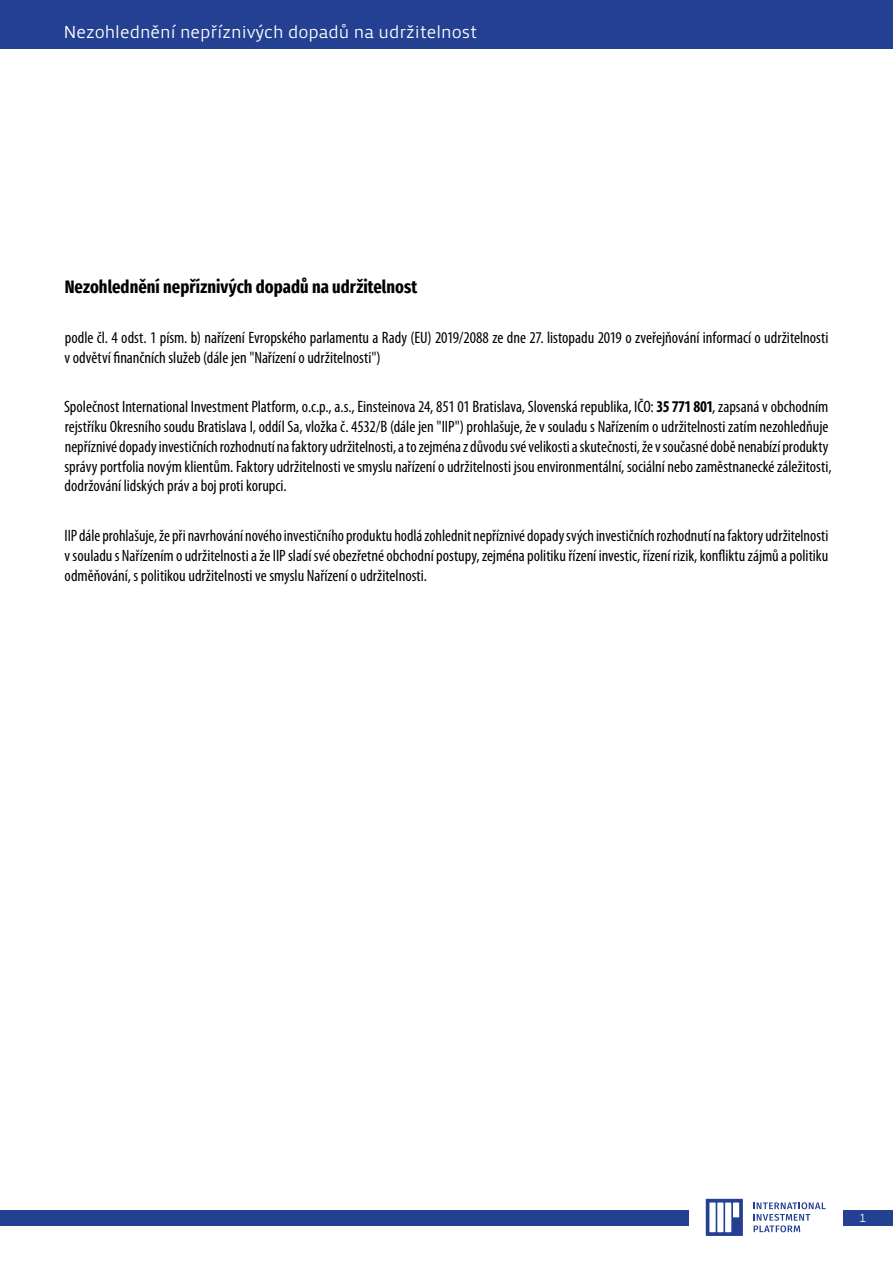
<style>
.page{position:relative;width:893px;height:1263px;background:#fff}
.page>*{position:absolute;margin:0;border:0;box-sizing:border-box;transform-origin:0 0}
.t1{font:18px "Priva One Pro";color:#fff}
.t2{font:700 18px "Fira Sans Compressed";letter-spacing:.005em;color:#000}
.t3{font:condensed 16.5px/19.8px "Myriad Pro";color:#000}
.t4{font:12px "Priva One Pro";color:#fff}
.s1{font-weight:700}
</style>
<div class="page">
<div style="left:0;top:0;width:893px;height:49px;background:#244092"></div>
<div style="left:844px;top:1210px;width:49px;height:16px;background:#244092"></div>
<div style="left:0;top:1210px;width:689px;height:16px;background:#244092"></div>
<svg style="left:754px;top:1202px;width:72px;height:30px"></svg>
<svg style="left:706px;top:1199px;width:37px;height:37px"></svg>
<div style="left:717px;top:1202px;width:6px;height:30px;background:#fff"></div>
<div style="left:725px;top:1202px;width:6px;height:30px;background:#fff"></div>
<div style="left:709px;top:1202px;width:7px;height:30px;background:#fff"></div>
<div style="left:733px;top:1202px;width:6px;height:15px;background:#fff"></div>
<p class="t1" style="left:64px;top:21px;width:415px">Nezohlednění nepříznivých dopadů na udržitelnost</p>
<p class="t2" style="left:65px;top:272px;width:354px">Nezohlednění nepříznivých dopadů na udržitelnost</p>
<p class="t3" style="left:65px;top:327px;width:765px">podle čl. 4 odst. 1 písm. b) nařízení Evropského parlamentu a Rady (EU) 2019/2088 ze dne 27. listopadu 2019 o zveřejňování informací o udržitelnosti v odvětví finančních služeb (dále jen "Nařízení o udržitelnosti")</p>
<p class="t3" style="left:64px;top:397px;width:769px">Společnost International Investment Platform, o.c.p., a.s., Einsteinova 24, 851 01 Bratislava, Slovenská republika, IČO: <span class="s1">35 771 801</span>, zapsaná v obchodním rejstříku Okresního soudu Bratislava I, oddíl Sa, vložka č. 4532/B (dále jen "IIP") prohlašuje, že v souladu s Nařízením o udržitelnosti zatím nezohledňuje nepříznivé dopady investičních rozhodnutí na faktory udržitelnosti, a to zejména z důvodu své velikosti a skutečnosti, že v současné době nenabízí produkty správy portfolia novým klientům. Faktory udržitelnosti ve smyslu nařízení o udržitelnosti jsou environmentální, sociální nebo zaměstnanecké záležitosti, dodržování lidských práv a boj proti korupci.</p>
<p class="t3" style="left:65px;top:525px;width:765px;text-align:justify">IIP dále prohlašuje, že při navrhování nového investičního produktu hodlá zohlednit nepříznivé dopady svých investičních rozhodnutí na faktory udržitelnosti v souladu s Nařízením o udržitelnosti a že IIP sladí své obezřetné obchodní postupy, zejména politiku řízení investic, řízení rizik, konfliktu zájmů a politiku odměňování, s politikou udržitelnosti ve smyslu Nařízení o udržitelnosti.</p>
<p class="t4" style="left:860px;top:1210px;width:8px">1</p>
</div>
